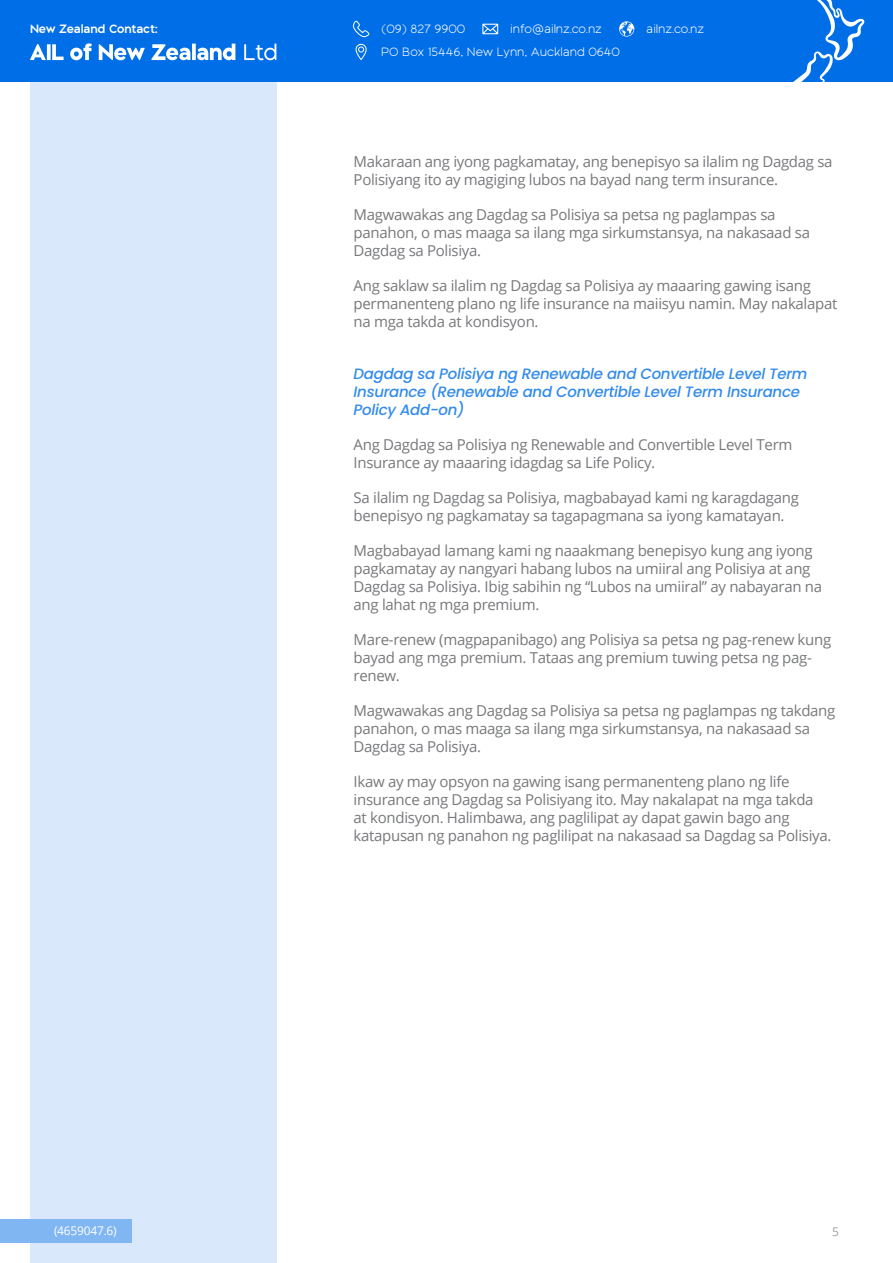
<style>
.page{position:relative;width:893px;height:1263px;background:#fff}
.page>*{position:absolute;margin:0;border:0;box-sizing:border-box;transform-origin:0 0}
.t1{font:15px/18px "Open Sans";letter-spacing:-.02em;color:#77787b}
.t2{font:italic 500 15px/18px "Poppins";letter-spacing:-.02em;color:#338beb}
.t3{font:300 12.3px "Black Sans";letter-spacing:-.01em;color:#fff}
.t4{font:600 12.3px "Black Sans";letter-spacing:-.01em;color:#fff}
.t5{font:12px "Open Sans";letter-spacing:-.02em;color:#fff}
.t6{font:12px "Open Sans";color:#9d9fa2}
</style>
<div class="page">
<div style="left:30px;top:81px;width:246px;height:1182px;background:#d9e9fb"></div>
<div style="left:0;top:0;width:893px;height:81px;background:#006ee6"></div>
<svg style="left:777px;top:0;width:88px;height:82px"></svg>
<svg style="left:356px;top:44px;width:11px;height:16px"></svg>
<svg style="left:30px;top:44px;width:16px;height:16px"></svg>
<svg style="left:47px;top:44px;width:4px;height:16px"></svg>
<svg style="left:52px;top:44px;width:12px;height:16px"></svg>
<svg style="left:70px;top:43px;width:22px;height:17px"></svg>
<svg style="left:99px;top:44px;width:46px;height:16px"></svg>
<svg style="left:151px;top:44px;width:39px;height:16px"></svg>
<svg style="left:192px;top:44px;width:4px;height:16px"></svg>
<svg style="left:197px;top:44px;width:38px;height:16px"></svg>
<svg style="left:244px;top:44px;width:32px;height:16px"></svg>
<svg style="left:353px;top:20px;width:16px;height:18px"></svg>
<svg style="left:482px;top:24px;width:16px;height:10px"></svg>
<svg style="left:619px;top:21px;width:15px;height:16px"></svg>
<div style="left:0;top:1219px;width:132px;height:24px;background:#80b6f2"></div>
<p class="t4" style="left:30px;top:21px;width:130px">New Zealand Contact:</p>
<p class="t3" style="left:381px;top:21px;width:86px">(09) 827 9900</p>
<p class="t3" style="left:510px;top:21px;width:93px">info@ailnz.co.nz</p>
<p class="t3" style="left:646px;top:21px;width:60px">ailnz.co.nz</p>
<p class="t3" style="left:381px;top:45px;width:240px">PO Box 15446, New Lynn, Auckland 0640</p>
<p class="t5" style="left:54px;top:1223px;width:64px">(4659047.6)</p>
<p class="t1" style="left:354px;top:152px;width:480px">Makaraan ang iyong pagkamatay, ang benepisyo sa ilalim ng Dagdag sa<br>Polisiyang ito ay magiging lubos na bayad nang term insurance.</p>
<p class="t1" style="left:354px;top:205px;width:458px">Magwawakas ang Dagdag sa Polisiya sa petsa ng paglampas sa panahon, o mas maaga sa ilang mga sirkumstansya, na nakasaad sa<br>Dagdag sa Polisiya.</p>
<p class="t1" style="left:354px;top:276px;width:485px">Ang saklaw sa ilalim ng Dagdag sa Polisiya ay maaaring gawing isang permanenteng plano ng life insurance na maiisyu namin. May nakalapat na mga takda at kondisyon.</p>
<p class="t2" style="left:354px;top:365px;width:455px">Dagdag sa Polisiya ng Renewable and Convertible Level Term<br>Insurance (Renewable and Convertible Level Term Insurance<br>Policy Add-on)</p>
<p class="t1" style="left:354px;top:435px;width:440px">Ang Dagdag sa Polisiya ng Renewable and Convertible Level Term<br>Insurance ay maaaring idagdag sa Life Policy.</p>
<p class="t1" style="left:354px;top:488px;width:447px">Sa ilalim ng Dagdag sa Polisiya, magbabayad kami ng karagdagang benepisyo ng pagkamatay sa tagapagmana sa iyong kamatayan.</p>
<p class="t1" style="left:354px;top:541px;width:470px">Magbabayad lamang kami ng naaakmang benepisyo kung ang iyong pagkamatay ay nangyari habang lubos na umiiral ang Polisiya at ang Dagdag sa Polisiya. Ibig sabihin ng “Lubos na umiiral” ay nabayaran na ang lahat ng mga premium.</p>
<p class="t1" style="left:354px;top:630px;width:479px">Mare-renew (magpapanibago) ang Polisiya sa petsa ng pag-renew kung bayad ang mga premium. Tataas ang premium tuwing petsa ng pag&shy;renew.</p>
<p class="t1" style="left:354px;top:701px;width:483px">Magwawakas ang Dagdag sa Polisiya sa petsa ng paglampas ng takdang panahon, o mas maaga sa ilang mga sirkumstansya, na nakasaad sa<br>Dagdag sa Polisiya.</p>
<p class="t1" style="left:354px;top:772px;width:479px">Ikaw ay may opsyon na gawing isang permanenteng plano ng life insurance ang Dagdag sa Polisiyang ito. May nakalapat na mga takda<br>at kondisyon. Halimbawa, ang paglilipat ay dapat gawin bago ang katapusan ng panahon ng paglilipat na nakasaad sa Dagdag sa Polisiya.</p>
<p class="t6" style="left:832px;top:1223px;width:8px">5</p>
</div>
